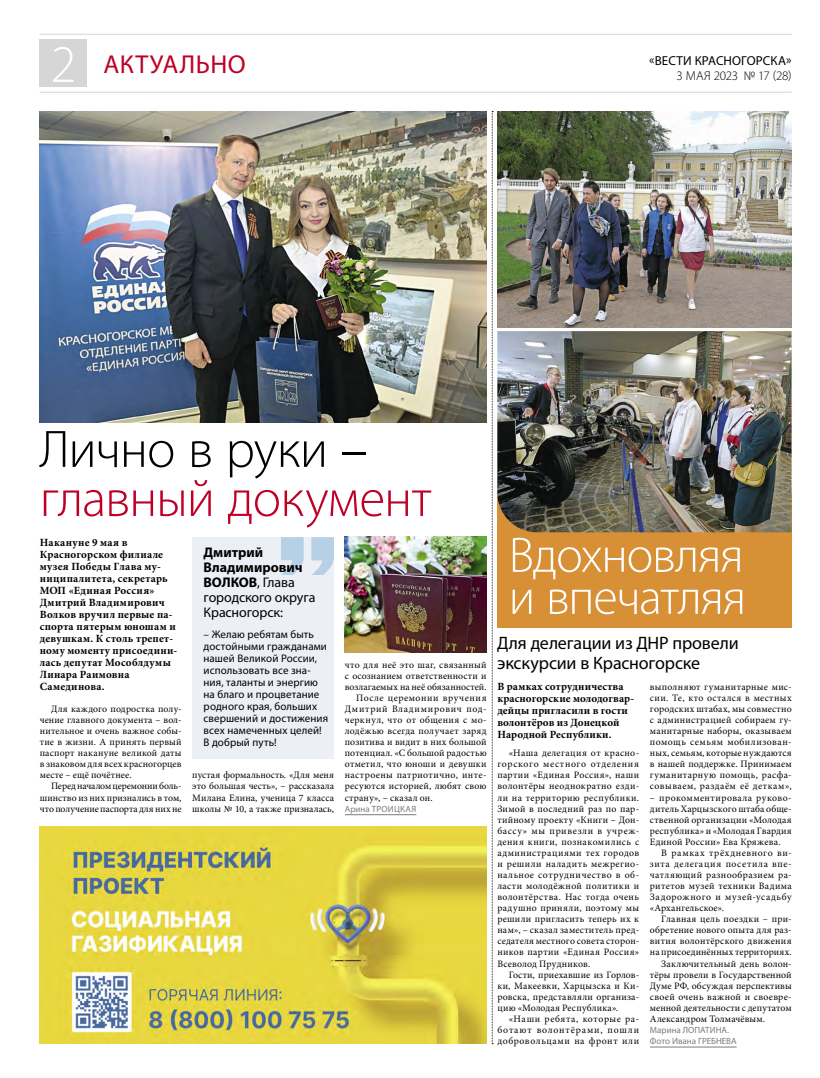
<style>
.page{position:relative;width:820px;height:1078px;background:#fff}
.page>*{position:absolute;margin:0;border:0;box-sizing:border-box;transform-origin:0 0}
.t1{font:300 53px "Myriad Pro";letter-spacing:-.02em;color:#be0027}
.t2{font:300 53px "Myriad Pro";letter-spacing:-.02em;color:#000}
.t3{font:300 53px "Myriad Pro";color:#fff}
.t4{font:300 50px/42px "Myriad Pro";letter-spacing:-.02em;color:#fff}
.t5{font:26px "Myriad Pro";letter-spacing:.02em;color:#be0027}
.t6{font:18px/20px "Myriad Pro";letter-spacing:-.01em;color:#000}
.t7{font:14px/15px "Myriad Pro";letter-spacing:-.01em;color:#000}
.t8{font:13px "Myriad Pro";letter-spacing:.01em;color:#000}
.t9{font:300 13px "Myriad Pro";letter-spacing:-.025em;color:#000}
.t10{font:700 11px/12px "Minion Pro";letter-spacing:.02em;color:#000}
.t11{font:11px/12px "Myriad Pro";letter-spacing:.005em;color:#000}
.t12{font:9.8px/11.1px "Minion Pro";letter-spacing:.02em;color:#000;text-align:justify}
.t13{font:9.8px "Minion Pro";color:#000}
.t14{font:9.8px "Minion Pro";letter-spacing:.045em;color:#000}
.t15{font:9.8px "Minion Pro";letter-spacing:.04em;color:#000}
.t16{font:9.8px "Minion Pro";letter-spacing:.075em;color:#000}
.t17{font:9.8px "Minion Pro";letter-spacing:.055em;color:#000}
.t18{font:9px/11.1px "Myriad Pro";color:#7c7c7c}
.s1{font-weight:700}
</style>
<div class="page">
<hr style="left:40px;top:92px;width:751px;height:1px;background:#d6d6d6">
<hr style="left:40px;top:34px;width:751px;height:1px;background:#d6d6d6">
<div style="left:40px;top:40px;width:47px;height:47px;background:#d6d6d6"></div>
<div style="left:497px;top:493px;width:294px;height:134px;background:#d89037"></div>
<hr style="left:649px;top:1046px;width:87px;height:1px;background:#7c7c7c">
<img style="left:497px;top:111px;width:294px;height:216px">
<img style="left:497px;top:331px;width:294px;height:201px">
<hr style="left:345px;top:814px;width:71px;height:1px;background:#7c7c7c">
<img style="left:40px;top:111px;width:446px;height:311px">
<div style="left:192px;top:536px;width:142px;height:222px;background:#ecf0f6"></div>
<svg style="left:281px;top:537px;width:53px;height:38px"></svg>
<img style="left:345px;top:536px;width:141px;height:116px">
<svg style="left:491px;top:111px;width:2px;height:933px;background:#c6c6c6"></svg>
<img style="left:40px;top:826px;width:446px;height:217px">
<h1 class="t3" style="left:50px;top:32px;width:27px">2</h1>
<h3 class="t8" style="left:649px;top:53px;width:144px">«ВЕСТИ КРАСНОГОРСКА»</h3>
<h3 class="t5" style="left:103px;top:48px;width:144px">АКТУАЛЬНО</h3>
<h3 class="t9" style="left:676px;top:68px;width:116px">3 МАЯ 2023 № 17 (28)</h3>
<h1 class="t2" style="left:40px;top:417px;width:329px">Лично в руки –</h1>
<h1 class="t1" style="left:40px;top:466px;width:393px">главный документ</h1>
<h3 class="t7" style="left:203px;top:544px;width:113px"><span class="s1">Дмитрий<br>Владимирович<br>ВОЛКОВ</span>, Глава городского округа<br>Красногорск:</h3>
<p class="t11" style="left:203px;top:628px;width:126px">– Желаю ребятам быть достойными гражданами нашей Великой России, использовать все зна&shy;ния, таланты и энергию на благо и процветание родного края, больших свершений и достижения всех намеченных целей!<br>В добрый путь!</p>
<p class="t10" style="left:40px;top:536px;width:139px">Накануне 9 мая в<br>Красногорском филиале музея Победы Глава му&shy;ниципалитета, секретарь<br>МОП «Единая Россия»<br>Дмитрий Владимирович<br>Волков вручил первые па&shy;спорта пятерым юношам и девушкам. К столь трепет&shy;ному моменту присоедини&shy;лась депутат Мособлдумы<br>Линара Раимовна<br>Самединова.</p>
<p class="t12" style="left:40px;top:703px;width:143px;text-indent:11px">Для каждого подростка полу&shy;чение главного документа – вол&shy;нительное и очень важное собы&shy;тие в жизни. А принять первый паспорт накануне великой даты в знаковом для всех красногорцев месте – ещё почётнее.</p>
<p class="t12" style="left:40px;top:780px;width:143px;text-indent:11px">Перед началом церемонии боль&shy;шинство из них признались в том, что получение паспорта для них не</p>
<p class="t12" style="left:192px;top:769px;width:143px">пустая формальность. «Для меня это большая честь», – рассказала Милана Елина, ученица 7 класса школы № 10, а также призналась,</p>
<p class="t12" style="left:345px;top:659px;width:143px">что для неё это шаг, связанный</p>
<p class="t12" style="left:345px;top:670px;width:143px">с осознанием ответственности и</p>
<p class="t13" style="left:345px;top:680px;width:143px">возлагаемых на неё обязанностей.</p>
<p class="t17" style="left:356px;top:691px;width:132px">После церемонии вручения</p>
<p class="t16" style="left:345px;top:702px;width:143px">Дмитрий Владимирович под-</p>
<p class="t15" style="left:345px;top:713px;width:143px">черкнул, что от общения с мо-</p>
<p class="t12" style="left:345px;top:725px;width:143px">лодёжью всегда получает заряд</p>
<p class="t12" style="left:345px;top:736px;width:143px">позитива и видит в них большой</p>
<p class="t12" style="left:345px;top:747px;width:143px">потенциал. «С большой радостью</p>
<p class="t12" style="left:345px;top:758px;width:143px">отметил, что юноши и девушки</p>
<p class="t14" style="left:345px;top:768px;width:143px">настроены патриотично, инте-</p>
<p class="t12" style="left:345px;top:780px;width:143px">ресуются историей, любят свою</p>
<p class="t12" style="left:345px;top:791px;width:89px">страну», – сказал он.</p>
<p class="t18" style="left:345px;top:802px;width:73px">Арина ТРОИЦКАЯ</p>
<h2 class="t4" style="left:508px;top:533px;width:239px">Вдохновляя и впечатляя</h2>
<h3 class="t6" style="left:497px;top:632px;width:243px">Для делегации из ДНР провели экскурсии в Красногорске</h3>
<p class="t10" style="left:497px;top:680px;width:138px">В рамках сотрудничества красногорские молодогвар&shy;дейцы пригласили в гости волонтёров из Донецкой<br>Народной Республики.</p>
<p class="t12" style="left:497px;top:747px;width:143px;text-indent:11px">«Наша делегация от красно&shy;горского местного отделения партии «Единая Россия», наши волонтёры неоднократно езди&shy;ли на территорию республики.<br>Зимой в последний раз по пар&shy;тийному проекту «Книги – Дон&shy;бассу» мы привезли в учреж&shy;дения книги, познакомились с администрациями тех городов и решили наладить межрегио&shy;нальное сотрудничество в об&shy;ласти молодёжной политики и волонтёрства. Нас тогда очень радушно приняли, поэтому мы решили пригласить теперь их к нам», – сказал заместитель пред&shy;седателя местного совета сторон&shy;ников партии «Единая Россия» Всеволод Прудников.</p>
<p class="t12" style="left:497px;top:968px;width:143px;text-indent:11px">Гости, приехавшие из Горлов&shy;ки, Макеевки, Харцызска и Ки&shy;ровска, представляли организа&shy;цию «Молодая Республика».</p>
<p class="t12" style="left:497px;top:1012px;width:143px;text-indent:11px">«Наши ребята, которые ра&shy;ботают волонтёрами, пошли добровольцами на фронт или</p>
<p class="t12" style="left:649px;top:681px;width:143px">выполняют гуманитарные мис&shy;сии. Те, кто остался в местных городских штабах, мы совместно с администрацией собираем гу&shy;манитарные наборы, оказываем помощь семьям мобилизован&shy;ных, семьям, которые нуждаются в нашей поддержке. Принимаем гуманитарную помощь, расфа&shy;совываем, раздаём её деткам»,</p>
<p class="t12" style="left:649px;top:791px;width:143px">– прокомментировала руково&shy;дитель Харцызского штаба обще&shy;ственной организации «Молодая республика» и «Молодая Гвардия Единой России» Ева Кряжева.</p>
<p class="t12" style="left:649px;top:847px;width:143px;text-indent:11px">В рамках трёхдневного ви&shy;зита делегация посетила впе&shy;чатляющий разнообразием ра&shy;ритетов музей техники Вадима Задорожного и музей-усадьбу «Архангельское».</p>
<p class="t12" style="left:661px;top:913px;width:132px">Главная цель поездки – при-</p>
<p class="t12" style="left:649px;top:924px;width:143px">обретение нового опыта для раз-</p>
<p class="t12" style="left:649px;top:935px;width:143px">вития волонтёрского движения</p>
<p class="t12" style="left:649px;top:946px;width:143px">на присоединённых территориях.</p>
<p class="t12" style="left:661px;top:957px;width:132px">Заключительный день волон-</p>
<p class="t12" style="left:649px;top:968px;width:143px">тёры провели в Государственной</p>
<p class="t12" style="left:649px;top:979px;width:143px">Думе РФ, обсуждая перспективы</p>
<p class="t12" style="left:649px;top:990px;width:143px">своей очень важной и своевре-</p>
<p class="t12" style="left:649px;top:1001px;width:143px">менной деятельности с депутатом</p>
<p class="t12" style="left:649px;top:1012px;width:116px">Александром Толмачёвым.</p>
<p class="t18" style="left:649px;top:1023px;width:88px">Марина ЛОПАТИНА.<br>Фото Ивана ГРЕБНЕВА</p>
</div>
